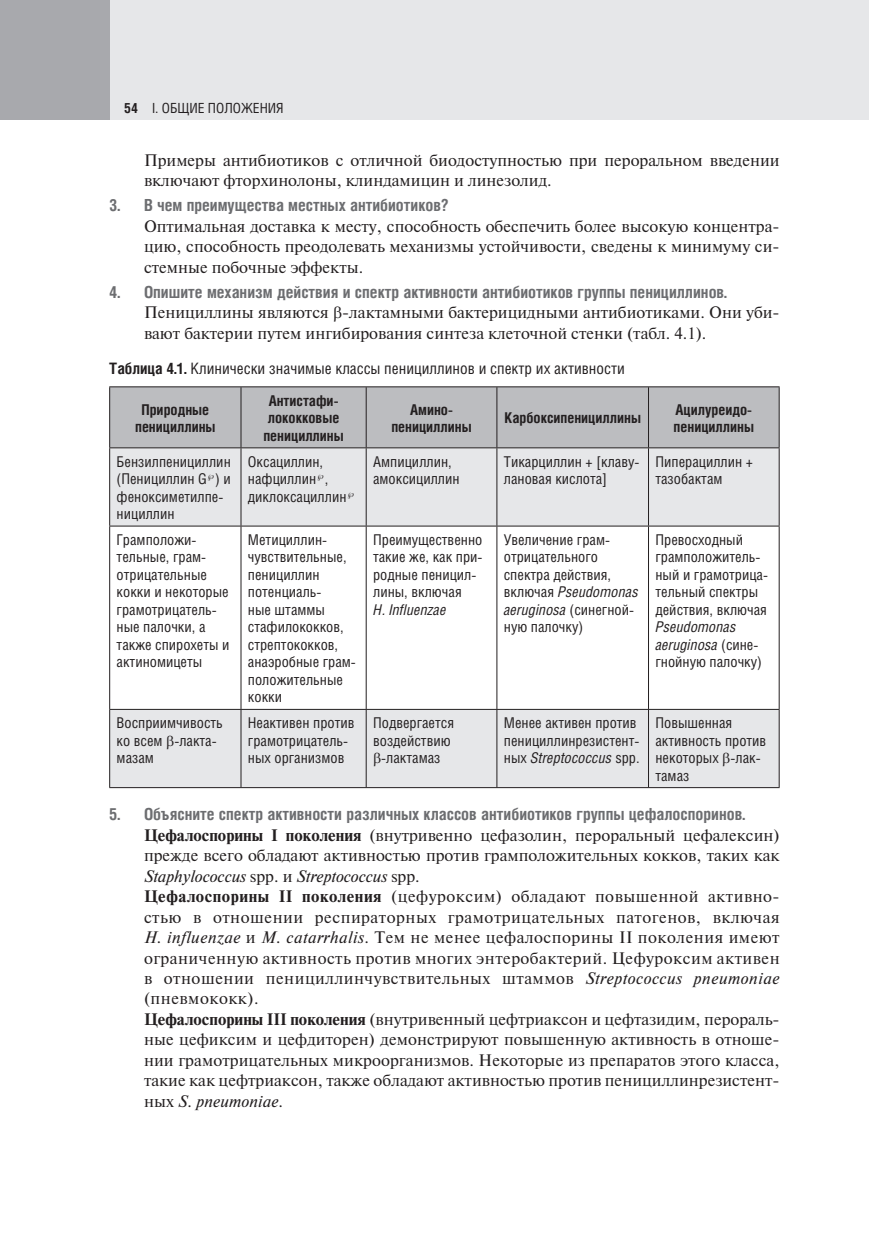
<style>
.page{position:relative;width:869px;height:1241px;background:#fff}
.page>*{position:absolute;margin:0;border:0;box-sizing:border-box;transform-origin:0 0}
.t1{font:16.62px/20.5px "Newton";color:#231f20}
.t2{font:15.75px "Helios Cond";color:#231f20}
.t3{font:14.88px/17.5px "Helios Cond";color:#231f20}
.t4{font:700 14.88px/17.5px "Helios Cond";color:#231f20;text-align:center}
.t5{font:14px "Helios Cond";color:#231f20}
.s1{font-weight:700}
.s2{font-family:"Helios Cond";font-weight:700;color:#6c6d70}
.s3{font-style:italic}
</style>
<div class="page">
<div style="left:109px;top:0;width:734px;height:119px;background:#e6e7e9"></div>
<div style="left:843px;top:0;width:25px;height:119px;background:#e6e7e9"></div>
<div style="left:0;top:0;width:109px;height:119px;background:#a8a9ad"></div>
<div style="left:110px;top:387px;width:668px;height:60px;background:#bcbdc0"></div>
<svg style="left:110px;top:448px;width:668px;height:339px"></svg>
<hr style="left:240px;top:387px;width:1px;height:60px;background:#231f20">
<hr style="left:365px;top:387px;width:1px;height:60px;background:#231f20">
<hr style="left:496px;top:387px;width:1px;height:60px;background:#231f20">
<hr style="left:647px;top:387px;width:1px;height:60px;background:#231f20">
<hr style="left:240px;top:448px;width:1px;height:77px;background:#231f20">
<hr style="left:365px;top:448px;width:1px;height:77px;background:#231f20">
<hr style="left:496px;top:448px;width:1px;height:77px;background:#231f20">
<hr style="left:647px;top:448px;width:1px;height:77px;background:#231f20">
<hr style="left:240px;top:709px;width:1px;height:78px;background:#231f20">
<hr style="left:365px;top:709px;width:1px;height:78px;background:#231f20">
<hr style="left:496px;top:709px;width:1px;height:78px;background:#231f20">
<hr style="left:647px;top:709px;width:1px;height:78px;background:#231f20">
<hr style="left:240px;top:526px;width:1px;height:182px;background:#231f20">
<hr style="left:365px;top:526px;width:1px;height:182px;background:#231f20">
<hr style="left:496px;top:526px;width:1px;height:182px;background:#231f20">
<hr style="left:647px;top:526px;width:1px;height:182px;background:#231f20">
<hr style="left:109px;top:386px;width:132px;height:1px;background:#231f20">
<hr style="left:109px;top:387px;width:1px;height:60px;background:#231f20">
<hr style="left:241px;top:386px;width:538px;height:1px;background:#231f20">
<hr style="left:778px;top:387px;width:1px;height:60px;background:#231f20">
<hr style="left:109px;top:447px;width:132px;height:1px;background:#231f20">
<hr style="left:109px;top:448px;width:1px;height:77px;background:#231f20">
<hr style="left:241px;top:447px;width:538px;height:1px;background:#231f20">
<hr style="left:778px;top:448px;width:1px;height:77px;background:#231f20">
<hr style="left:109px;top:525px;width:670px;height:1px;background:#231f20">
<hr style="left:109px;top:709px;width:1px;height:78px;background:#231f20">
<hr style="left:778px;top:709px;width:1px;height:78px;background:#231f20">
<hr style="left:109px;top:787px;width:670px;height:1px;background:#231f20">
<hr style="left:109px;top:526px;width:1px;height:182px;background:#231f20">
<hr style="left:778px;top:526px;width:1px;height:182px;background:#231f20">
<hr style="left:109px;top:708px;width:670px;height:1px;background:#231f20">
<svg style="left:208px;top:474px;width:6px;height:7px"></svg>
<svg style="left:318px;top:474px;width:5px;height:7px"></svg>
<svg style="left:348px;top:492px;width:6px;height:6px"></svg>
<svg style="left:167px;top:735px;width:7px;height:13px"></svg>
<svg style="left:374px;top:752px;width:6px;height:14px"></svg>
<svg style="left:722px;top:752px;width:7px;height:14px"></svg>
<p class="t5" style="left:124px;top:103px;width:161px"><span class="s1">54</span> I. ОБЩИЕ ПОЛОЖЕНИЯ</p>
<p class="t1" style="left:144px;top:151px;width:636px">Примеры антибиотиков с отличной биодоступностью при пероральном введении включают фторхинолоны, клиндамицин и линезолид.</p>
<p class="t1" style="left:144px;top:196px;width:636px;text-indent:-35px"><span class="s2">3. В чем преимущества местных антибиотиков?<br></span>Оптимальная доставка к месту, способность обеспечить более высокую концентра&shy;цию, способность преодолевать механизмы устойчивости, сведены к минимуму си&shy;стемные побочные эффекты.</p>
<p class="t1" style="left:144px;top:283px;width:636px;text-indent:-35px"><span class="s2">4. Опишите механизм действия и спектр активности антибиотиков группы пенициллинов.<br></span>Пенициллины являются -лактамными бактерицидными антибиотиками. Они уби&shy;вают бактерии путем ингибирования синтеза клеточной стенки (табл. 4.1).</p>
<p class="t2" style="left:109px;top:362px;width:517px"><span class="s1">Таблица 4.1.</span> Клинически значимые классы пенициллинов и спектр их активности</p>
<p class="t4" style="left:135px;top:402px;width:82px">Природные пенициллины</p>
<p class="t4" style="left:263px;top:393px;width:82px">Антистафи&shy;лококковые пенициллины</p>
<p class="t4" style="left:391px;top:402px;width:82px">Амино&shy;пенициллины</p>
<p class="t4" style="left:504px;top:410px;width:138px">Карбоксипенициллины</p>
<p class="t4" style="left:673px;top:402px;width:82px;text-align:left">Ацилуреидо&shy;пенициллины</p>
<p class="t3" style="left:117px;top:454px;width:116px">Бензилпенициллин (Пенициллин G ) и феноксиметилпе&shy;нициллин</p>
<p class="t3" style="left:248px;top:454px;width:100px">Оксациллин, нафциллин , диклоксациллин</p>
<p class="t3" style="left:373px;top:454px;width:88px">Ампициллин, амоксициллин</p>
<p class="t3" style="left:503px;top:454px;width:137px">Тикарциллин + [клаву&shy;лановая кислота]</p>
<p class="t3" style="left:655px;top:454px;width:99px">Пиперациллин + тазобактам</p>
<p class="t3" style="left:117px;top:532px;width:114px">Грамположи&shy;тельные, грам&shy;отрицательные кокки и некоторые грамотрицатель&shy;ные палочки, а также спирохеты и актиномицеты</p>
<p class="t3" style="left:248px;top:532px;width:109px">Метициллин&shy;чувствительные, пенициллин потенциаль-<br>ные штаммы стафилококков, стрептококков, анаэробные грам&shy;положительные кокки</p>
<p class="t3" style="left:373px;top:532px;width:111px">Преимущественно такие же, как при&shy;родные пеницил&shy;лины, включая<br><span class="s3">H. Influenzae</span></p>
<p class="t3" style="left:503px;top:532px;width:136px">Увеличение грам&shy;отрицательного спектра действия, включая <span class="s3">Pseudomonas aeruginosa</span> (синегной&shy;ную палочку)</p>
<p class="t3" style="left:655px;top:532px;width:114px">Превосходный грамположитель&shy;ный и грамотрица&shy;тельный спектры действия, включая<br><span class="s3">Pseudomonas aeruginosa</span> (сине&shy;гнойную палочку)</p>
<p class="t3" style="left:117px;top:715px;width:108px">Восприимчивость ко всем -лакта&shy;мазам</p>
<p class="t3" style="left:248px;top:715px;width:108px">Неактивен против грамотрицатель&shy;ных организмов</p>
<p class="t3" style="left:373px;top:715px;width:82px;text-align:center">Подвергается воздействию -лактамаз</p>
<p class="t3" style="left:503px;top:715px;width:137px">Менее активен против пенициллинрезистент&shy;ных <span class="s3">Streptococcus</span> spp.</p>
<p class="t3" style="left:655px;top:715px;width:112px">Повышенная активность против некоторых -лак&shy;тамаз</p>
<p class="t1" style="left:144px;top:805px;width:637px;text-indent:-35px"><span class="s2">5. Объясните спектр активности различных классов антибиотиков группы цефалоспоринов.<br></span><span class="s1">Цефалоспорины I поколения</span> (внутривенно цефазолин, пероральный цефалексин) прежде всего обладают активностью против грамположительных кокков, таких как <span class="s3">Staphylococcus</span> spp. и <span class="s3">Streptococcus</span> spp.<br><span class="s1">Цефалоспорины II поколения</span> (цефуроксим) обладают повышенной активно&shy;стью в отношении респираторных грамотрицательных патогенов, включая <span class="s3">H. influenzae</span> и <span class="s3">M. catarrhalis</span>. Тем не менее цефалоспорины II поколения имеют ограниченную активность против многих энтеробактерий. Цефуроксим активен в отношении пенициллинчувствительных штаммов <span class="s3">Streptococcus pneumoniae </span>(пневмококк).<br><span class="s1">Цефалоспорины III поколения</span> (внутривенный цефтриаксон и цефтазидим, перораль&shy;ные цефиксим и цефдиторен) демонстрируют повышенную активность в отноше&shy;нии грамотрицательных микроорганизмов. Некоторые из препаратов этого класса, такие как цефтриаксон, также обладают активностью против пенициллинрезистент&shy;ных <span class="s3">S. pneumoniae</span>.</p>
</div>
